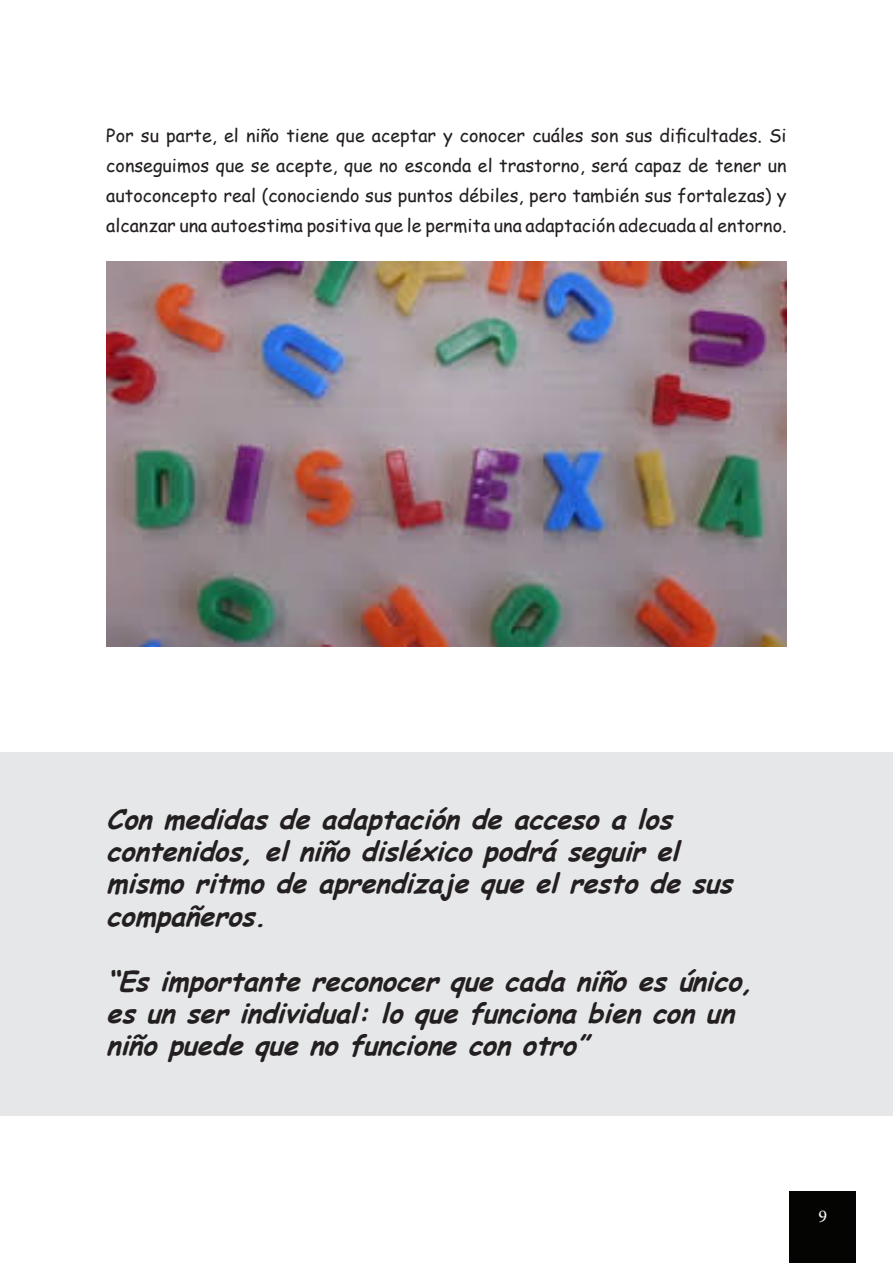
<style>
.page{position:relative;width:893px;height:1263px;background:#fff}
.page>*{position:absolute;margin:0;border:0;box-sizing:border-box;transform-origin:0 0}
.t1{font:italic 700 27px/32.4px "Comic Sans MS";color:#231f20}
.t2{font:18px/30px "Comic Sans MS";color:#231f20;text-align:justify}
.t3{font:18px "Minion Pro";color:#fff}
</style>
<div class="page">
<div style="left:789px;top:1191px;width:67px;height:72px;background:#040503"></div>
<img style="left:106px;top:262px;width:681px;height:384px">
<div style="left:0;top:753px;width:893px;height:363px;background:#e6e7e9"></div>
<p class="t2" style="left:106px;top:120px;width:682px">Por su parte, el niño tiene que aceptar y conocer cuáles son sus dificultades. Si conseguimos que se acepte, que no esconda el trastorno, será capaz de tener un autoconcepto real (conociendo sus puntos débiles, pero también sus fortalezas) y alcanzar una autoestima positiva que le permita una adaptación adecuada al entorno.</p>
<h1 class="t1" style="left:106px;top:805px;width:635px">Con medidas de adaptación de acceso a los contenidos, el niño disléxico podrá seguir el mismo ritmo de aprendizaje que el resto de sus compañeros.</h1>
<h1 class="t1" style="left:106px;top:967px;width:656px">“Es importante reconocer que cada niño es único, es un ser individual: lo que funciona bien con un niño puede que no funcione con otro”</h1>
<p class="t3" style="left:818px;top:1205px;width:10px">9</p>
</div>
